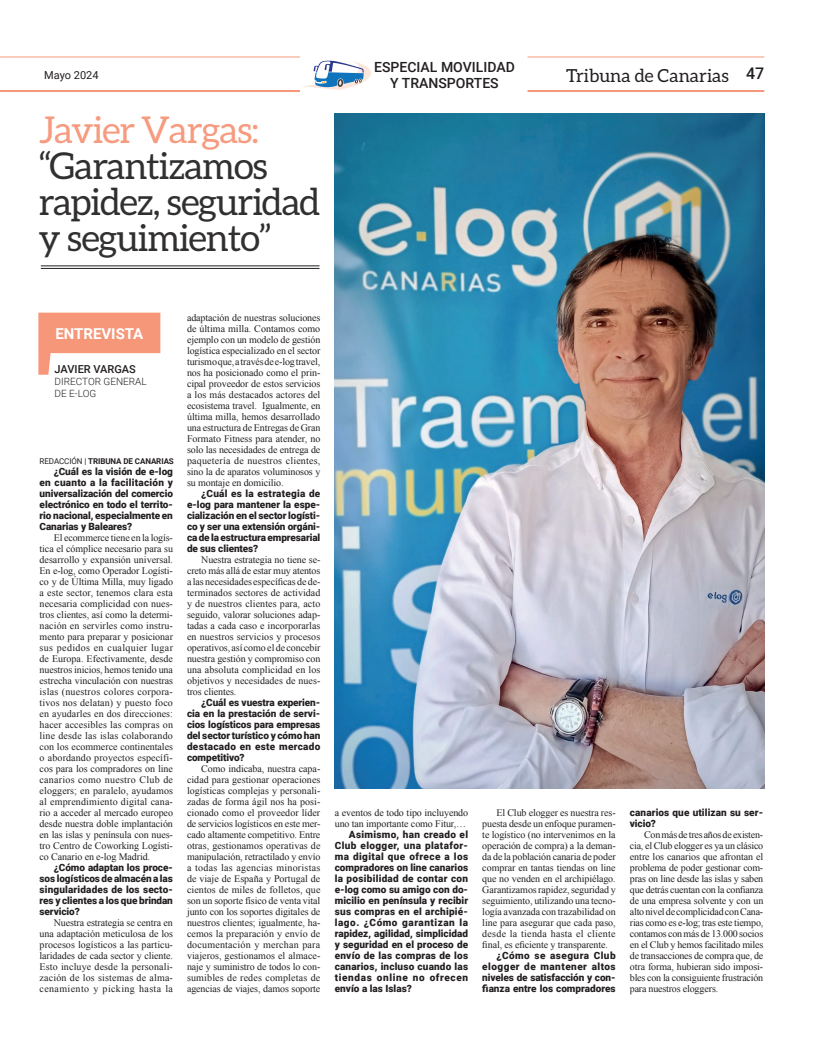
<style>
.page{position:relative;width:820px;height:1049px;background:#fff}
.page>*{position:absolute;margin:0;border:0;box-sizing:border-box;transform-origin:0 0}
.t1{font:37px/36px "Aleo";letter-spacing:-.03em;color:#312f30}
.t2{font:18px "Aleo";color:#231f20}
.t3{font:500 16px "Roboto";color:#231f20}
.t4{font:700 15px "Roboto";color:#fff}
.t5{font:500 14px "Roboto";color:#231f20}
.t6{font:500 11px "Roboto";color:#231f20}
.t7{font:11px "Roboto";color:#231f20}
.PRUEBA{font:10px/11px "Times New Roman";letter-spacing:-.01em;color:#231f20;text-align:justify}
.PRUEBA-2{font:900 10px/11px "Roboto";letter-spacing:-.01em;color:#231f20;text-align:justify}
.PRUEBA-3{font:900 10px/11px "Roboto";letter-spacing:.01em;color:#231f20}
.t8{font:300 10px "Roboto";color:#231f20}
.t9{font:700 8px "Roboto";letter-spacing:-.01em;color:#231f20}
.s1{color:#f69b7f}
.s2{font-weight:400}
</style>
<div class="page">
<hr style="left:41px;top:268px;width:278px;height:1px;background:#231f20">
<hr style="left:41px;top:266px;width:278px;height:1px;background:#231f20">
<svg style="left:38px;top:313px;width:122px;height:62px"></svg>
<hr style="left:1px;top:90px;width:299px;height:2px;background:#f6977a">
<hr style="left:527px;top:90px;width:237px;height:2px;background:#f6977a">
<hr style="left:1px;top:57px;width:299px;height:1px;background:#f6977a">
<hr style="left:527px;top:57px;width:237px;height:1px;background:#f6977a">
<svg style="left:302px;top:60px;width:69px;height:30px"></svg>
<img style="left:334px;top:113px;width:430px;height:675px">
<p class="t5" style="left:374px;top:57px;width:142px">ESPECIAL MOVILIDAD</p>
<p class="t5" style="left:390px;top:73px;width:110px">Y TRANSPORTES</p>
<p class="t7" style="left:44px;top:67px;width:56px">Mayo 2024</p>
<p class="t2" style="left:566px;top:65px;width:164px">Tribuna de Canarias</p>
<p class="t3" style="left:745px;top:62px;width:20px">47</p>
<p class="t1" style="left:39px;top:111px;width:283px"><span class="s1">Javier Vargas: </span>“Garantizamos rapidez, seguridad y seguimiento”</p>
<p class="t4" style="left:55px;top:323px;width:90px">ENTREVISTA</p>
<p class="t6" style="left:54px;top:361px;width:83px">JAVIER VARGAS</p>
<p class="t8" style="left:54px;top:374px;width:94px">DIRECTOR GENERAL</p>
<p class="t8" style="left:54px;top:386px;width:43px">DE E-LOG</p>
<p class="t9" style="left:40px;top:455px;width:136px"><span class="s2">REDACCIÓN |</span> TRIBUNA DE CANARIAS</p>
<p class="PRUEBA-2" style="left:40px;top:465px;width:135px;text-indent:14px">¿Cuál es la visión de e-log en cuanto a la facilitación y universalización del comercio electrónico en todo el territo&shy;rio nacional, especialmente en Canarias y Baleares?</p>
<p class="PRUEBA" style="left:40px;top:532px;width:135px;text-indent:14px">El ecommerce tiene en la logís&shy;tica el cómplice necesario para su desarrollo y expansión universal.<br>En e-log, como Operador Logísti&shy;co y de Última Milla, muy ligado a este sector, tenemos clara esta necesaria complicidad con nues&shy;tros clientes, así como la determi&shy;nación en servirles como instru&shy;mento para preparar y posicionar sus pedidos en cualquier lugar de Europa. Efectivamente, desde nuestros inicios, hemos tenido una estrecha vinculación con nuestras islas (nuestros colores corpora&shy;tivos nos delatan) y puesto foco en ayudarles en dos direcciones: hacer accesibles las compras on line desde las islas colaborando con los ecommerce continentales o abordando proyectos específi&shy;cos para los compradores on line canarios como nuestro Club de eloggers; en paralelo, ayudamos al emprendimiento digital cana&shy;rio a acceder al mercado europeo desde nuestra doble implantación en las islas y península con nues&shy;tro Centro de Coworking Logísti&shy;co Canario en e-log Madrid.</p>
<p class="PRUEBA-2" style="left:40px;top:861px;width:135px;text-indent:14px">¿Cómo adaptan los proce&shy;sos logísticos de almacén a las singularidades de los secto&shy;res y clientes a los que brindan servicio?</p>
<p class="PRUEBA" style="left:40px;top:917px;width:135px;text-indent:14px">Nuestra estrategia se centra en una adaptación meticulosa de los procesos logísticos a las particu&shy;laridades de cada sector y cliente.<br>Esto incluye desde la personali&shy;zación de los sistemas de alma&shy;cenamiento y picking hasta la</p>
<p class="PRUEBA" style="left:187px;top:312px;width:135px">adaptación de nuestras soluciones de última milla. Contamos como ejemplo con un modelo de gestión logística especializado en el sector turismo que, a través dee-log travel, nos ha posicionado como el prin&shy;cipal proveedor de estos servicios a los más destacados actores del ecosistema travel. Igualmente, en última milla, hemos desarrollado una estructura de Entregas de Gran Formato Fitness para atender, no solo las necesidades de entrega de paquetería de nuestros clientes, sino la de aparatos voluminosos y su montaje en domicilio.</p>
<p class="PRUEBA-2" style="left:187px;top:487px;width:135px;text-indent:14px">¿Cuál es la estrategia de e-log para mantener la espe&shy;cialización en el sector logísti&shy;co y ser una extensión orgáni&shy;ca de la estructura empresarial de sus clientes?</p>
<p class="PRUEBA" style="left:187px;top:554px;width:135px;text-indent:14px">Nuestra estrategia no tiene se&shy;creto más allá de estar muy atentos a las necesidades específicas de de&shy;terminados sectores de actividad y de nuestros clientes para, acto seguido, valorar soluciones adap&shy;tadas a cada caso e incorporarlas en nuestros servicios y procesos operativos, así como el de concebir nuestra gestión y compromiso con una absoluta complicidad en los objetivos y necesidades de nues&shy;tros clientes.</p>
<p class="PRUEBA-2" style="left:187px;top:696px;width:135px;text-indent:14px">¿Cuál es vuestra experien&shy;cia en la prestación de servi&shy;cios logísticos para empresas del sector turístico y cómo han destacado en este mercado competitivo?</p>
<p class="PRUEBA" style="left:187px;top:763px;width:135px;text-indent:14px">Como indicaba, nuestra capa&shy;cidad para gestionar operaciones logísticas complejas y personali&shy;zadas de forma ágil nos ha posi&shy;cionado como el proveedor líder de servicios logísticos en este mer&shy;cado altamente competitivo. Entre otras, gestionamos operativas de manipulación, retractilado y envío a todas las agencias minoristas de viaje de España y Portugal de cientos de miles de folletos, que son un soporte físico de venta vital junto con los soportes digitales de nuestros clientes; igualmente, ha&shy;cemos la preparación y envío de documentación y merchan para viajeros, gestionamos el almace&shy;naje y suministro de todos lo con&shy;sumibles de redes completas de agencias de viajes, damos soporte</p>
<p class="PRUEBA" style="left:334px;top:807px;width:135px">a eventos de todo tipo incluyendo uno tan importante como Fitur,…</p>
<p class="PRUEBA-2" style="left:334px;top:828px;width:135px;text-indent:14px">Asimismo, han creado el Club elogger, una platafor&shy;ma digital que ofrece a los compradores on line canarios la posibilidad de contar con e-log como su amigo con do&shy;micilio en península y recibir sus compras en el archipié&shy;lago. ¿Cómo garantizan la rapidez, agilidad, simplicidad y seguridad en el proceso de envío de las compras de los canarios, incluso cuando las tiendas online no ofrecen envío a las Islas?</p>
<p class="PRUEBA" style="left:482px;top:807px;width:135px;text-indent:14px">El Club elogger es nuestra res&shy;puesta desde un enfoque puramen&shy;te logístico (no intervenimos en la operación de compra) a la deman&shy;da de la población canaria de poder comprar en tantas tiendas on line que no venden en el archipiélago.<br>Garantizamos rapidez, seguridad y seguimiento, utilizando una tecno&shy;logía avanzada con trazabilidad on line para asegurar que cada paso, desde la tienda hasta el cliente final, es eficiente y transparente.</p>
<p class="PRUEBA-2" style="left:482px;top:949px;width:135px;text-indent:14px">¿Cómo se asegura Club elogger de mantener altos niveles de satisfacción y con&shy;fianza entre los compradores</p>
<p class="PRUEBA-3" style="left:629px;top:806px;width:135px">canarios que utilizan su ser&shy;vicio?</p>
<p class="PRUEBA" style="left:629px;top:829px;width:135px;text-indent:14px">Con más de tres años de existen&shy;cia, el Club elogger es ya un clásico entre los canarios que afrontan el problema de poder gestionar com&shy;pras on line desde las islas y saben que detrás cuentan con la confianza de una empresa solvente y con un alto nivel de complicidad con Cana&shy;rias como es e-log; tras este tiempo, contamos con más de 13.000 socios en el Club y hemos facilitado miles de transacciones de compra que, de otra forma, hubieran sido imposi&shy;bles con la consiguiente frustración para nuestros eloggers.</p>
</div>
